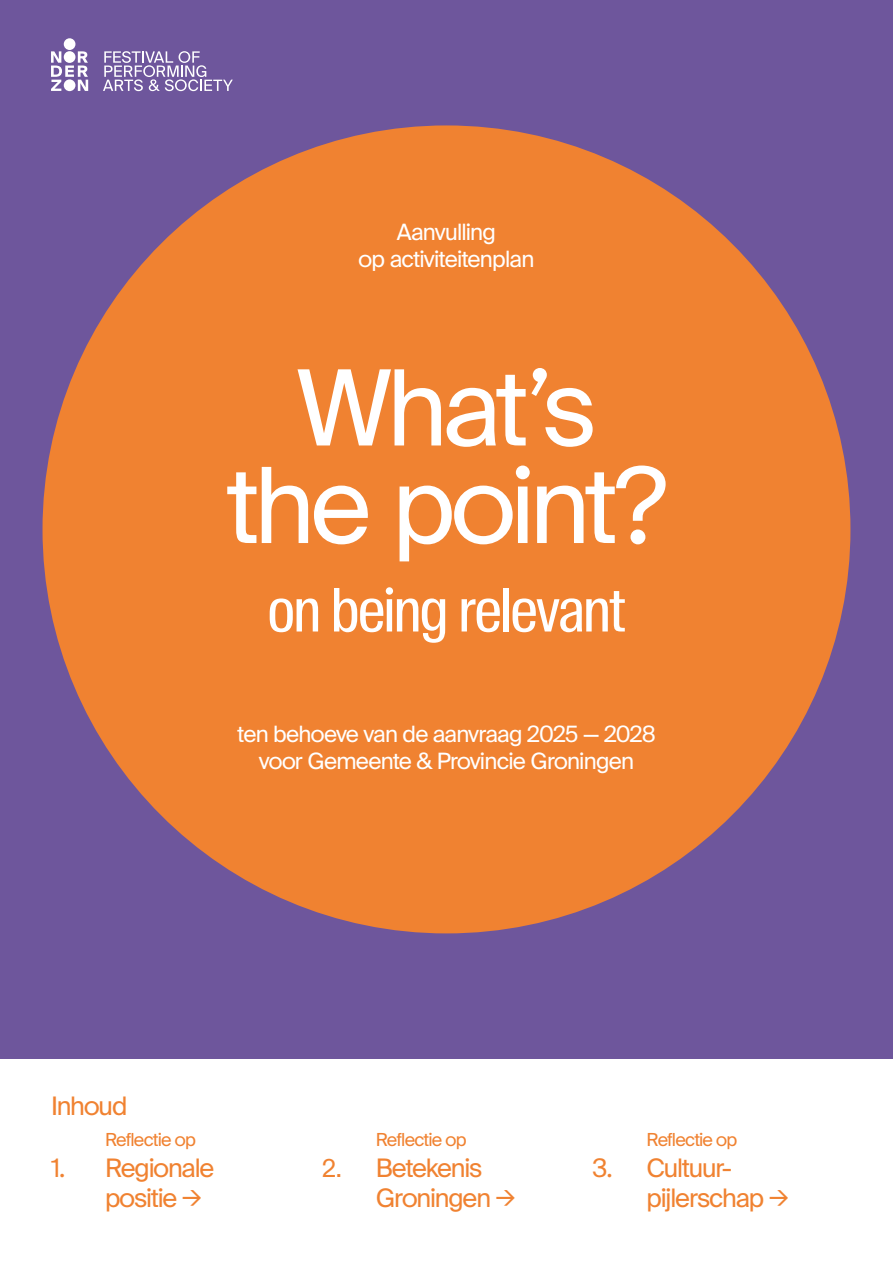
<style>
.page{position:relative;width:893px;height:1263px;background:#fff}
.page>*{position:absolute;margin:0;border:0;box-sizing:border-box;transform-origin:0 0}
.t1{font:105px/97.5px "Noorderzon";letter-spacing:-.055em;color:#fff;text-align:center}
.t2{font:condensed 60px "Noorderzon";letter-spacing:-.035em;color:#fff}
.t3{font:25.5px/30.6px "Noorderzon";letter-spacing:-.045em;color:#f08231}
.t4{font:22.5px/27px "Noorderzon";letter-spacing:-.035em;color:#fff;text-align:center}
.t5{font:18px "Noorderzon";letter-spacing:-.045em;color:#f08231}
.s1{font-family:"ABC Diatype"}
</style>
<div class="page">
<div style="left:0;top:0;width:893px;height:1059px;background:#6e569c"></div>
<div style="left:43px;top:125px;width:807px;height:808px;background:#f08231;border-radius:50%"></div>
<svg style="left:51px;top:51px;width:37px;height:40px"></svg>
<div style="left:64px;top:79px;width:11px;height:12px;background:#fff;border-radius:50%"></div>
<div style="left:64px;top:38px;width:11px;height:12px;background:#fff;border-radius:50%"></div>
<svg style="left:103px;top:51px;width:130px;height:40px"></svg>
<p class="t4" style="left:359px;top:219px;width:177px">Aanvulling<br>op activiteitenplan</p>
<h1 class="t1" style="left:226px;top:360px;width:443px">What’s the point?</h1>
<h2 class="t2" style="left:267px;top:575px;width:360px">on being relevant</h2>
<p class="t4" style="left:237px;top:721px;width:420px">ten behoeve van de aanvraag 2025 — 2028 voor Gemeente &amp; Provincie Groningen</p>
<p class="t3" style="left:51px;top:1091px;width:78px">Inhoud</p>
<p class="t5" style="left:105px;top:1129px;width:92px">Reflectie op</p>
<p class="t3" style="left:105px;top:1152px;width:111px;text-indent:-54px">1. Regionale positie <span class="s1">→</span></p>
<p class="t5" style="left:376px;top:1129px;width:92px">Reflectie op</p>
<p class="t3" style="left:376px;top:1152px;width:141px;text-indent:-54px"><span class="s1">2.</span> Betekenis<br>Groningen <span class="s1">→</span></p>
<p class="t5" style="left:646px;top:1129px;width:92px">Reflectie op</p>
<p class="t3" style="left:646px;top:1152px;width:144px;text-indent:-54px">3. Cultuur&shy;pijlerschap <span class="s1">→</span></p>
</div>
